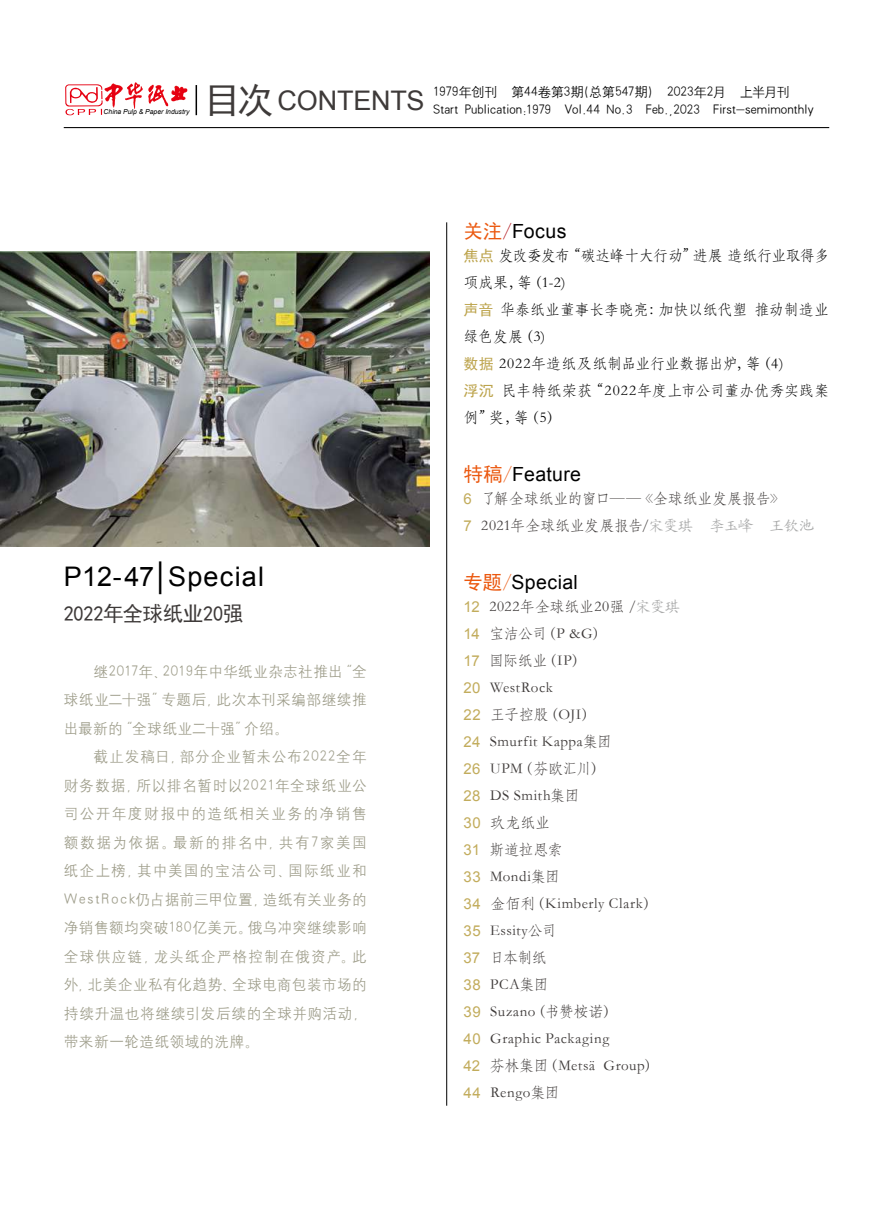
<style>
.page{position:relative;width:893px;height:1212px;background:#fff}
.page>*{position:absolute;margin:0;border:0;box-sizing:border-box;transform-origin:0 0}
.t1{font:27px "Arial";letter-spacing:.04em;color:#000}
.t2{font:27px "Arial";letter-spacing:-.01em;color:#3e3a39}
.t3{font:21px "Sim Hei";letter-spacing:-.025em;color:#3e3a39}
.t4{font:19.5px "Arial";letter-spacing:.02em;color:#000}
.t5{font:15px/28.5px "H Yg 2 gj";letter-spacing:.025em;color:#9e9d8a;text-align:justify}
.t6{font:15px/27px "ST Fangsong";letter-spacing:.02em;color:#3e3a39}
.t7{font:15px/27px "ST Fangsong";letter-spacing:-.015em;color:#000}
.t8{font:15px/27px "ST Fangsong";letter-spacing:-.025em;color:#3e3a39}
.t9{font:13.5px/18px "H Yg 2 gj";letter-spacing:-.01em;color:#000}
.t10{font:italic 6.75px "Arial";color:#000}
.s1{font-family:"Sim Hei";font-size:36px}
.s2{font-family:"Sim Hei";color:#eb580f}
.s3{font-family:"Sim Sun";color:#ae0e16}
.s4{font-family:"Sim Hei";color:#bca34b}
.s5{font-family:"Sim Sun";color:#eb580f}
.s6{font-family:"Arial";color:#c2ac5c}
.s7{font-family:"Kai Ti GB2312";color:#aaabab}
</style>
<div class="page">
<hr style="left:446px;top:222px;width:1px;height:884px;background:#000">
<hr style="left:64px;top:127px;width:765px;height:1px;background:#000">
<hr style="left:196px;top:85px;width:1px;height:30px;background:#000">
<img style="left:127px;top:82px;width:16px;height:13px">
<img style="left:65px;top:84px;width:38px;height:31px">
<img style="left:0;top:252px;width:429px;height:294px">
<p class="t10" style="left:104px;top:107px;width:88px">China Pulp &amp; Paper Industry</p>
<h1 class="t2" style="left:204px;top:83px;width:222px"><span class="s1">目次</span>CONTENTS</h1>
<p class="t9" style="left:433px;top:83px;width:382px">1979年创刊 第44卷第3期(总第547期) 2023年2月 上半月刊<br>Start Publication:1979 Vol.44 No.3 Feb.,2023 First-semimonthly</p>
<h1 class="t1" style="left:64px;top:558px;width:202px">P12-47│Special</h1>
<h2 class="t3" style="left:64px;top:603px;width:181px">2022年全球纸业20强</h2>
<p class="t5" style="left:64px;top:657px;width:304px;text-indent:30px">继2017年、2019年中华纸业杂志社推出“全球纸业二十强”专题后，此次本刊采编部继续推出最新的“全球纸业二十强”介绍。</p>
<p class="t5" style="left:64px;top:742px;width:304px;text-indent:30px">截止发稿日，部分企业暂未公布2022全年财务数据，所以排名暂时以2021年全球纸业公司公开年度财报中的造纸相关业务的净销售额数据为依据。最新的排名中，共有7家美国纸企上榜，其中美国的宝洁公司、国际纸业和We s t R o c k仍占据前三甲位置，造纸有关业务的净销售额均突破180亿美元。俄乌冲突继续影响全球供应链，龙头纸企严格控制在俄资产。此外，北美企业私有化趋势、全球电商包装市场的持续升温也将继续引发后续的全球并购活动，带来新一轮造纸领域的洗牌。</p>
<h3 class="t4" style="left:463px;top:218px;width:104px"><span class="s2">关注</span><span class="s3">/</span>Focus</h3>
<p class="t7" style="left:463px;top:242px;width:367px"><span class="s4">焦点</span> 发改委发布“碳达峰十大行动”进展 造纸行业取得多项成果，等（1-2)<br><span class="s4">声音</span> 华泰纸业董事长李晓亮：加快以纸代塑 推动制造业绿色发展（3)<br><span class="s4">数据</span> 2022年造纸及纸制品业行业数据出炉，等（4)<br><span class="s4">浮沉</span> 民丰特纸荣获“2022年度上市公司董办优秀实践案例”奖，等（5）</p>
<h3 class="t4" style="left:463px;top:461px;width:119px"><span class="s2">特稿</span><span class="s5">/</span>Feature</h3>
<p class="t8" style="left:463px;top:485px;width:352px"><span class="s6">6</span> 了解全球纸业的窗口——《全球纸业发展报告》<br><span class="s6">7</span> 2021年全球纸业发展报告/<span class="s7">宋雯琪 李玉峰 王钦池</span></p>
<h3 class="t4" style="left:463px;top:569px;width:116px"><span class="s2">专题</span><span class="s5">/</span>Special</h3>
<p class="t6" style="left:463px;top:593px;width:218px"><span class="s6">12</span> 2022年全球纸业20强 /<span class="s7">宋雯琪<br></span><span class="s6">14</span> 宝洁公司（P &amp;G）<br><span class="s6">17</span> 国际纸业（IP）<br><span class="s6">20</span> WestRock<br><span class="s6">22</span> 王子控股（OJI）<br><span class="s6">24</span> Smurfit Kappa集团<br><span class="s6">26</span> UPM（芬欧汇川）<br><span class="s6">28</span> DS Smith集团<br><span class="s6">30</span> 玖龙纸业<br><span class="s6">31</span> 斯道拉恩索<br><span class="s6">33</span> Mondi集团<br><span class="s6">34</span> 金佰利（Kimberly Clark）<br><span class="s6">35</span> Essity公司<br><span class="s6">37</span> 日本制纸<br><span class="s6">38</span> PCA集团<br><span class="s6">39</span> Suzano（书赞桉诺）<br><span class="s6">40</span> Graphic Packaging<br><span class="s6">42</span> 芬林集团（Metsä Group）<br><span class="s6">44</span> Rengo集团</p>
</div>
